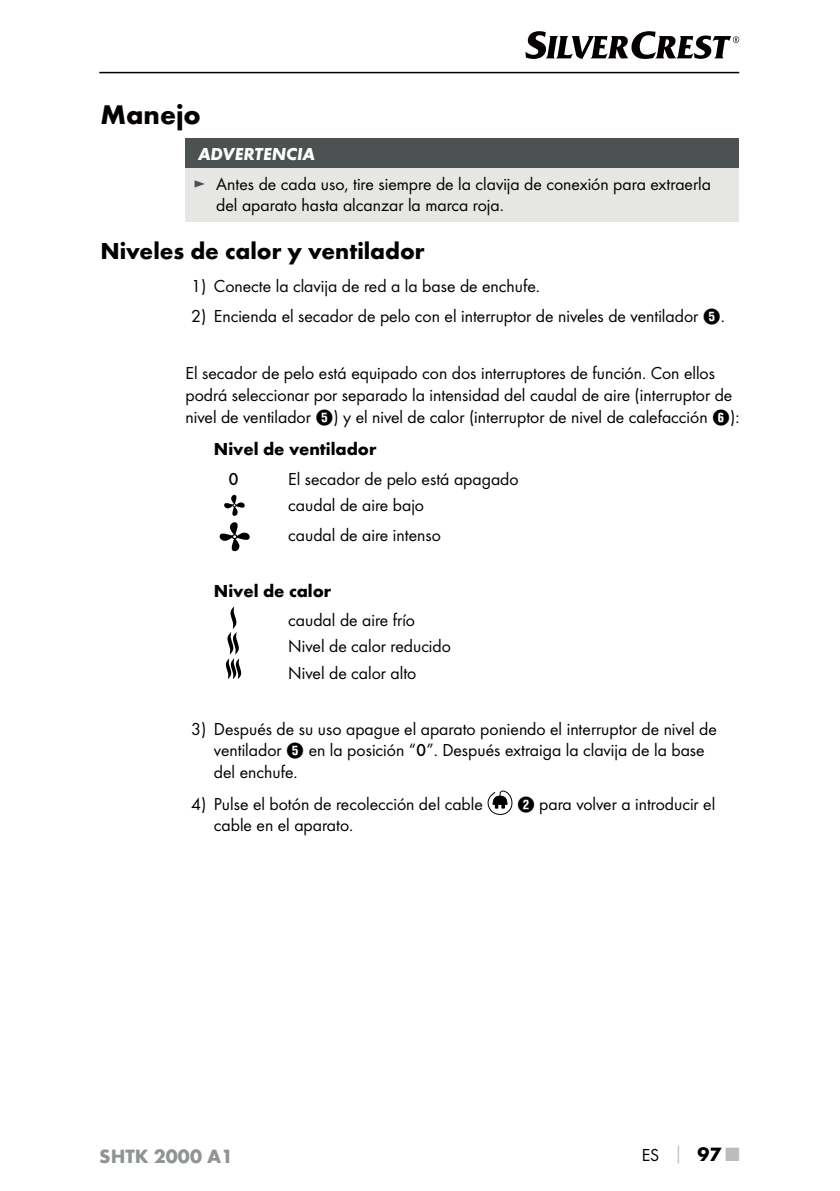
<style>
.page{position:relative;width:840px;height:1191px;background:#fff}
.page>*{position:absolute;margin:0;border:0;box-sizing:border-box;transform-origin:0 0}
.t1{font:700 28px "Futura";color:#040000}
.t2{font:700 24px "Futura";color:#040000}
.t3{font:700 20px "Futura";color:#919495}
.t4{font:18px/21.6px "Futura Boo";color:#040000}
.t5{font:700 18px "Futura";color:#040000}
.t6{font:italic 700 18px "Futura";color:#fff}
.t7{font:500 18px "Futura";color:#040000}
.s1{color:#4e5152}
.s2{font-family:"Hako PI Nummern"}
.s3{font-family:"Futura";font-weight:500}
.s4{font-family:"Futura";font-weight:700;color:#bbbdbc}
.s5{font-family:"Futura";font-weight:700;font-size:20px}
.s6{font-family:"Futura";font-weight:700;font-size:20px;color:#bbbdbc}
</style>
<div class="page">
<hr style="left:99px;top:72px;width:639px;height:1px;background:#040000">
<svg style="left:525px;top:31px;width:213px;height:28px"></svg>
<div style="left:185px;top:138px;width:553px;height:30px;background:#4e5152"></div>
<div style="left:185px;top:168px;width:553px;height:53px;background:#e6e6e5"></div>
<svg style="left:224px;top:495px;width:20px;height:21px"></svg>
<svg style="left:219px;top:522px;width:30px;height:29px"></svg>
<svg style="left:226px;top:606px;width:15px;height:73px"></svg>
<svg style="left:487px;top:790px;width:25px;height:25px"></svg>
<h1 class="t1" style="left:100px;top:104px;width:102px">Manejo</h1>
<p class="t6" style="left:198px;top:148px;width:118px">ADVERTENCIA</p>
<p class="t4" style="left:216px;top:174px;width:496px;text-indent:-23px"><span class="s1">►</span> Antes de cada uso, tire siempre de la clavija de conexión para extraerla del aparato hasta alcanzar la marca roja.</p>
<h2 class="t2" style="left:100px;top:241px;width:325px">Niveles de calor y ventilador</h2>
<p class="t4" style="left:191px;top:276px;width:350px">1) Conecte la clavija de red a la base de enchufe.</p>
<p class="t4" style="left:191px;top:306px;width:535px">2) Encienda el secador de pelo con el interruptor de niveles de ventilador <span class="s2">5</span>.</p>
<p class="t4" style="left:185px;top:363px;width:555px">El secador de pelo está equipado con dos interruptores de función. Con ellos podrá seleccionar por separado la intensidad del caudal de aire (interruptor de nivel de ventilador <span class="s2">5</span>) y el nivel de calor (interruptor de nivel de calefacción <span class="s2">6</span>):</p>
<p class="t5" style="left:214px;top:442px;width:164px">Nivel de ventilador</p>
<p class="t7" style="left:228px;top:468px;width:12px">0</p>
<p class="t4" style="left:288px;top:466px;width:232px;line-height:26.6px">El secador de pelo está apagado caudal de aire bajo</p>
<p class="t4" style="left:288px;top:525px;width:154px">caudal de aire intenso</p>
<p class="t5" style="left:214px;top:583px;width:119px">Nivel de calor</p>
<p class="t4" style="left:288px;top:607px;width:164px;line-height:26.6px">caudal de aire frío<br>Nivel de calor reducido<br>Nivel de calor alto</p>
<p class="t4" style="left:214px;top:719px;width:504px;text-indent:-23px">3) Después de su uso apague el aparato poniendo el interruptor de nivel de ventilador <span class="s2">5</span> en la posición “<span class="s3">0</span>”. Después extraiga la clavija de la base del enchufe.</p>
<p class="t4" style="left:191px;top:793px;width:293px">4) Pulse el botón de recolección del cable</p>
<p class="t4" style="left:517px;top:793px;width:199px"><span class="s2">2</span> para volver a introducir el</p>
<p class="t4" style="left:214px;top:815px;width:141px">cable en el aparato.</p>
<p class="t3" style="left:99px;top:1148px;width:135px">SHTK 2000 A1</p>
<p class="t4" style="left:641px;top:1145px;width:99px">ES <span class="s4">│</span> <span class="s5">97</span> <span class="s6">■</span></p>
</div>
